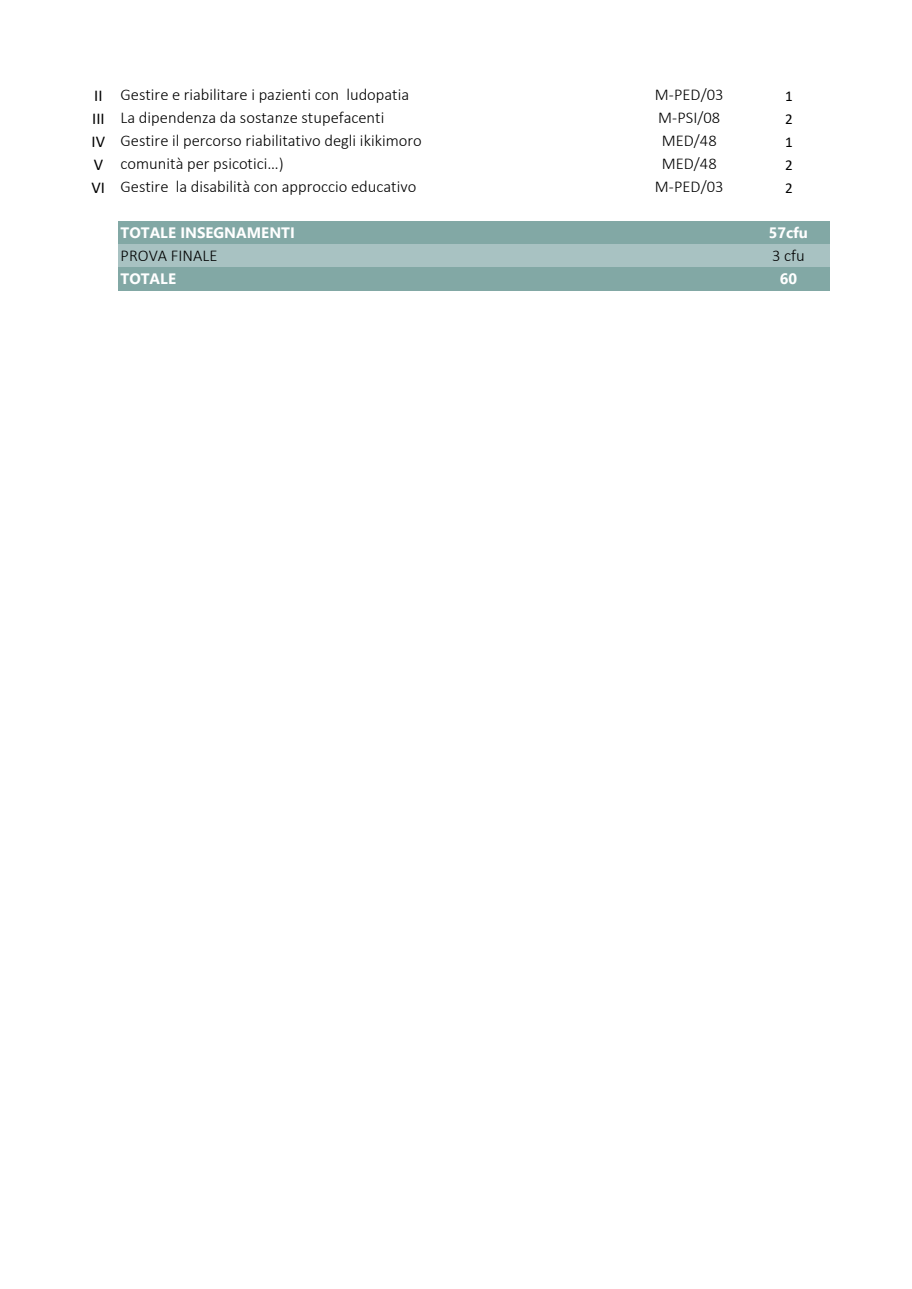
<style>
.page{position:relative;width:912px;height:1289px;background:#fff}
.page>*{position:absolute;margin:0;border:0;box-sizing:border-box;transform-origin:0 0}
.t1{font:300 16.5px "Calibri";color:#000}
.t2{font:16.5px "Calibri";color:#000}
.t3{font:700 15px "Segoe UI";color:#fff}
.t4{font:15px "Calibri";color:#000}
.s1{font-weight:400}
</style>
<div class="page">
<div style="left:118px;top:221px;width:711px;height:23px;background:#82a8a5"></div>
<div style="left:118px;top:244px;width:711px;height:23px;background:#a8c2c2"></div>
<div style="left:118px;top:267px;width:711px;height:23px;background:#82a8a5"></div>
<p class="t1" style="left:94px;top:85px;width:316px"><span class="s1">II</span> Gestire e riabilitare i pazienti con ludopatia</p>
<p class="t1" style="left:654px;top:85px;width:70px">M-PED/03</p>
<p class="t4" style="left:784px;top:85px;width:9px">1</p>
<p class="t1" style="left:92px;top:108px;width:293px"><span class="s1">III</span> La dipendenza da sostanze stupefacenti</p>
<p class="t1" style="left:658px;top:108px;width:64px">M-PSI/08</p>
<p class="t4" style="left:784px;top:108px;width:9px">2</p>
<p class="t1" style="left:91px;top:131px;width:331px"><span class="s1">IV</span> Gestire il percorso riabilitativo degli ikikimoro</p>
<p class="t1" style="left:661px;top:131px;width:57px">MED/48</p>
<p class="t4" style="left:784px;top:131px;width:9px">1</p>
<p class="t2" style="left:94px;top:153px;width:11px">V</p>
<p class="t1" style="left:120px;top:154px;width:164px">comunità per psicotici…)</p>
<p class="t1" style="left:661px;top:154px;width:57px">MED/48</p>
<p class="t4" style="left:784px;top:154px;width:9px">2</p>
<p class="t1" style="left:91px;top:177px;width:326px"><span class="s1">VI</span> Gestire la disabilità con approccio educativo</p>
<p class="t1" style="left:654px;top:177px;width:70px">M-PED/03</p>
<p class="t4" style="left:784px;top:177px;width:9px">2</p>
<p class="t3" style="left:120px;top:219px;width:176px">TOTALE INSEGNAMENTI</p>
<p class="t3" style="left:768px;top:219px;width:41px">57cfu</p>
<p class="t1" style="left:120px;top:245px;width:98px">PROVA FINALE</p>
<p class="t1" style="left:771px;top:245px;width:34px">3 cfu</p>
<p class="t3" style="left:120px;top:265px;width:57px">TOTALE</p>
<p class="t3" style="left:779px;top:265px;width:19px">60</p>
</div>
